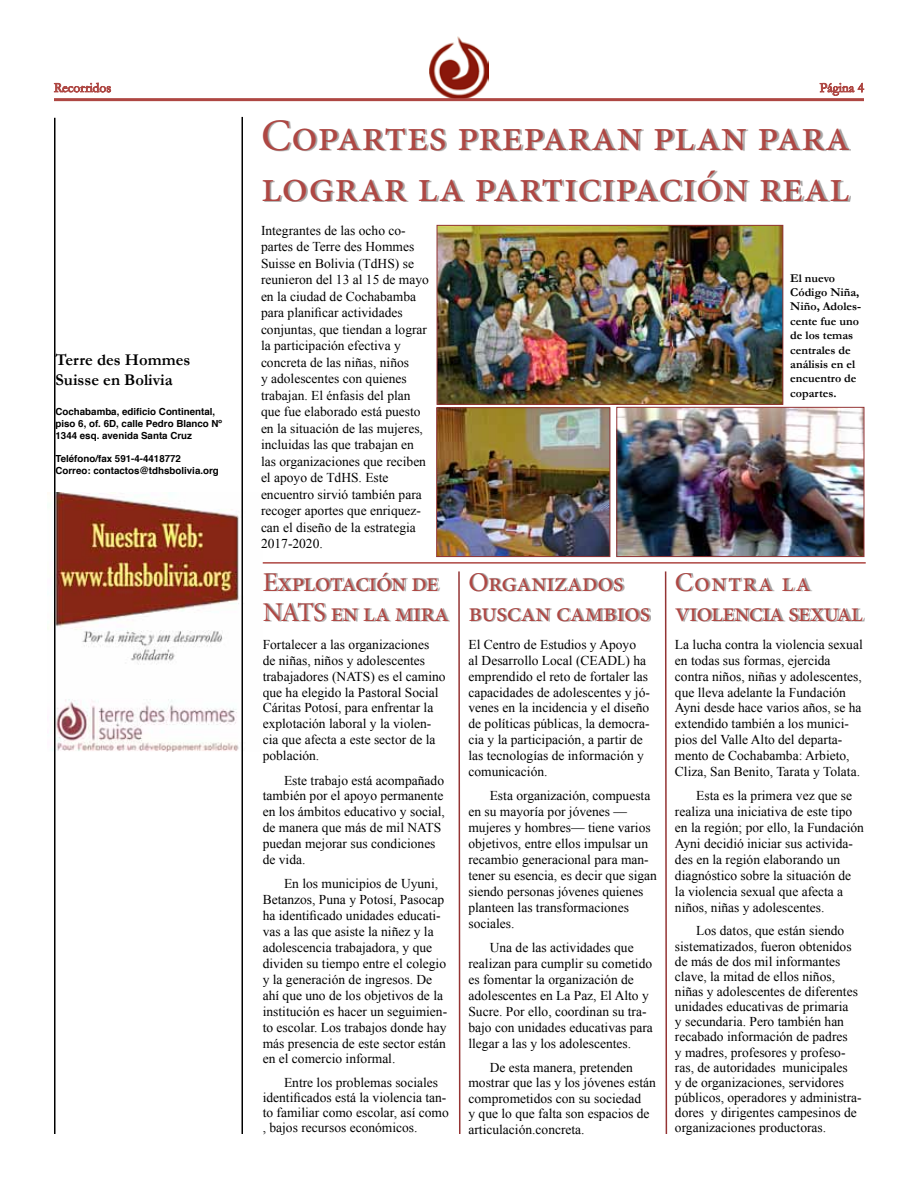
<style>
.page{position:relative;width:918px;height:1188px;background:#fff}
.page>*{position:absolute;margin:0;border:0;box-sizing:border-box;transform-origin:0 0}
.t1{font:45px/51px "Minion Pro";color:#ae4743}
.t2{font:27px/30px "Minion Pro";letter-spacing:-.03em;color:#ae4743}
.t3{font:700 16.5px/19.8px "Garamond";color:#000}
.t4{font:13.5px/15.9px "Times New Roman";color:#000}
.t5{font:700 12px/14.4px "Garamond";color:#000}
.t6{font:700 9.75px/11.7px "Helvetica";color:#000}
</style>
<div class="page">
<img style="left:47px;top:492px;width:216px;height:260px">
<svg style="left:53px;top:82px;width:59px;height:11px"></svg>
<svg style="left:819px;top:82px;width:46px;height:14px"></svg>
<img style="left:430px;top:36px;width:58px;height:62px">
<hr style="left:54px;top:98px;width:810px;height:3px;background:#ae4743">
<hr style="left:54px;top:118px;width:2px;height:1016px;background:#000">
<hr style="left:242px;top:117px;width:1px;height:1017px;background:#000">
<div style="left:264px;top:121px;width:587px;height:81px;background:#000;opacity:.35"></div>
<hr style="left:263px;top:562px;width:603px;height:2px;background:#ae4743">
<div style="left:265px;top:573px;width:185px;height:49px;background:#000;opacity:.35"></div>
<img style="left:439px;top:227px;width:342px;height:176px">
<img style="left:618px;top:409px;width:244px;height:146px">
<img style="left:438px;top:409px;width:170px;height:146px">
<div style="left:437px;top:225px;width:346px;height:180px;border:1px solid #943434"></div>
<div style="left:436px;top:407px;width:174px;height:150px;border:1px solid #943434"></div>
<div style="left:616px;top:407px;width:248px;height:150px;border:1px solid #943434"></div>
<div style="left:471px;top:573px;width:180px;height:49px;background:#000;opacity:.35"></div>
<div style="left:677px;top:573px;width:187px;height:49px;background:#000;opacity:.35"></div>
<svg style="left:458px;top:571px;width:3px;height:563px"></svg>
<svg style="left:664px;top:571px;width:4px;height:563px"></svg>
<p class="t3" style="left:56px;top:350px;width:136px">Terre des Hommes<br>Suisse en Bolivia</p>
<p class="t6" style="left:56px;top:406px;width:168px">Cochabamba, edificio Continental, piso 6, of. 6D, calle Pedro Blanco Nº<br>1344 esq. avenida Santa Cruz</p>
<p class="t6" style="left:56px;top:453px;width:165px">Teléfono/fax 591-4-4418772<br>Correo: contactos@tdhsbolivia.org</p>
<h1 class="t1" style="left:261px;top:111px;width:591px">Copartes preparan plan para lograr la participación real</h1>
<p class="t4" style="left:261px;top:222px;width:169px;line-height:16.5px">Integrantes de las ocho co&shy;partes de Terre des Hommes<br>Suisse en Bolivia (TdHS) se reunieron del 13 al 15 de mayo en la ciudad de Cochabamba para planificar actividades conjuntas, que tiendan a lograr la participación efectiva y concreta de las niñas, niños<br>y adolescentes con quienes trabajan. El énfasis del plan que fue elaborado está puesto en la situación de las mujeres, incluidas las que trabajan en las organizaciones que reciben el apoyo de TdHS. Este encuentro sirvió también para recoger aportes que enriquez&shy;can el diseño de la estrategia<br>2017-2020.</p>
<h2 class="t2" style="left:263px;top:568px;width:188px">Explotación de<br>NATS en la mira</h2>
<p class="t4" style="left:263px;top:636px;width:184px">Fortalecer a las organizaciones<br>de niñas, niños y adolescentes trabajadores (NATS) es el camino que ha elegido la Pastoral Social<br>Cáritas Potosí, para enfrentar la explotación laboral y la violen&shy;cia que afecta a este sector de la población.</p>
<p class="t4" style="left:263px;top:772px;width:184px;text-indent:21px">Este trabajo está acompañado también por el apoyo permanente en los ámbitos educativo y social, de manera que más de mil NATS puedan mejorar sus condiciones de vida.</p>
<p class="t4" style="left:263px;top:876px;width:186px;text-indent:21px">En los municipios de Uyuni,<br>Betanzos, Puna y Potosí, Pasocap ha identificado unidades educati&shy;vas a las que asiste la niñez y la adolescencia trabajadora, y que dividen su tiempo entre el colegio y la generación de ingresos. De ahí que uno de los objetivos de la institución es hacer un seguimien&shy;to escolar. Los trabajos donde hay más presencia de este sector están en el comercio informal.</p>
<p class="t4" style="left:263px;top:1075px;width:188px;line-height:15px;text-indent:21px">Entre los problemas sociales identificados está la violencia tan&shy;to familiar como escolar, así como , bajos recursos económicos.</p>
<p class="t5" style="left:790px;top:270px;width:72px">El nuevo<br>Código Niña,<br>Niño, Adoles&shy;cente fue uno de los temas centrales de análisis en el encuentro de copartes.</p>
<h2 class="t2" style="left:468px;top:568px;width:183px">Organizados buscan cambios</h2>
<p class="t4" style="left:468px;top:636px;width:183px">El Centro de Estudios y Apoyo<br>al Desarrollo Local (CEADL) ha emprendido el reto de fortaler las capacidades de adolescentes y jó&shy;venes en la incidencia y el diseño de políticas públicas, la democra&shy;cia y la participación, a partir de las tecnologías de información y comunicación.</p>
<p class="t4" style="left:468px;top:788px;width:190px;text-indent:21px">Esta organización, compuesta en su mayoría por jóvenes — mujeres y hombres— tiene varios objetivos, entre ellos impulsar un recambio generacional para man&shy;tener su esencia, es decir que sigan siendo personas jóvenes quienes planteen las transformaciones sociales.</p>
<p class="t4" style="left:468px;top:939px;width:186px;text-indent:21px">Una de las actividades que realizan para cumplir su cometido es fomentar la organización de adolescentes en La Paz, El Alto y<br>Sucre. Por ello, coordinan su tra&shy;bajo con unidades educativas para llegar a las y los adolescentes.</p>
<p class="t4" style="left:468px;top:1059px;width:189px;text-indent:21px">De esta manera, pretenden mostrar que las y los jóvenes están comprometidos con su sociedad<br>y que lo que falta son espacios de articulación.concreta.</p>
<h2 class="t2" style="left:675px;top:568px;width:190px">Contra la violencia sexual</h2>
<p class="t4" style="left:675px;top:636px;width:189px">La lucha contra la violencia sexual en todas sus formas, ejercida contra niños, niñas y adolescentes, que lleva adelante la Fundación<br>Ayni desde hace varios años, se ha extendido también a los munici&shy;pios del Valle Alto del departa&shy;mento de Cochabamba: Arbieto,<br>Cliza, San Benito, Tarata y Tolata.</p>
<p class="t4" style="left:675px;top:788px;width:191px;text-indent:21px">Esta es la primera vez que se realiza una iniciativa de este tipo en la región; por ello, la Fundación<br>Ayni decidió iniciar sus activida&shy;des en la región elaborando un diagnóstico sobre la situación de la violencia sexual que afecta a niños, niñas y adolescentes.</p>
<p class="t4" style="left:675px;top:923px;width:188px;line-height:15.1px;text-indent:21px">Los datos, que están siendo sistematizados, fueron obtenidos de más de dos mil informantes clave, la mitad de ellos niños, niñas y adolescentes de diferentes unidades educativas de primaria<br>y secundaria. Pero también han recabado información de padres<br>y madres, profesores y profeso&shy;ras, de autoridades municipales<br>y de organizaciones, servidores públicos, operadores y administra&shy;dores y dirigentes campesinos de organizaciones productoras.</p>
</div>
